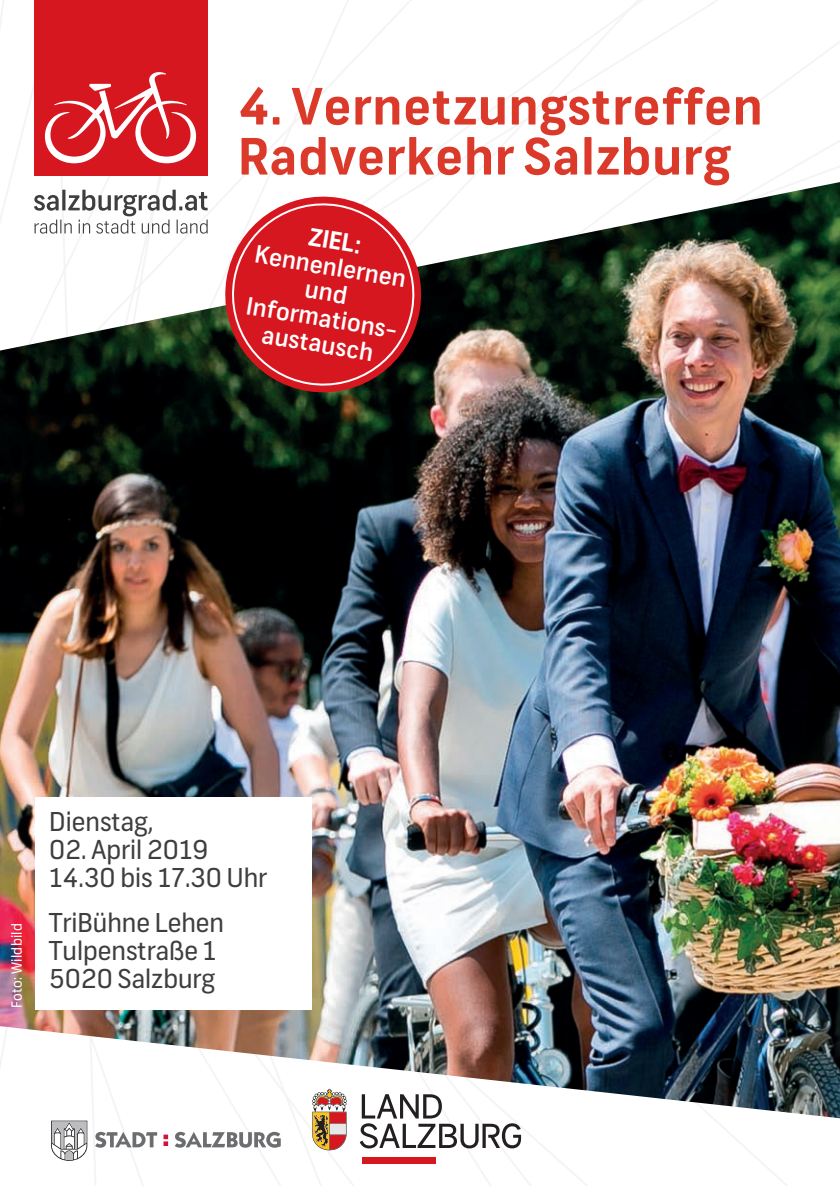
<style>
.page{position:relative;width:840px;height:1191px;background:#fff}
.page>*{position:absolute;margin:0;border:0;box-sizing:border-box;transform-origin:0 0}
.t1{font:700 50px/50px "Frank";letter-spacing:.02em;color:#db392a}
.t2{font:26px/28px "Frank";color:#3e3e3f}
.t3{font:500 24px/26px "Frank";color:#fff;text-align:center}
.t4{font:700 24px "Frank";color:#fff}
.t5{font:14px "Frank";letter-spacing:.02em;color:#fff}
</style>
<div class="page">
<img style="left:0;top:182px;width:839px;height:936px">
<div style="left:34px;top:35px;width:173px;height:141px;background:#d7171f"></div>
<svg style="left:44px;top:72px;width:152px;height:91px"></svg>
<svg style="left:34px;top:190px;width:173px;height:44px"></svg>
<svg style="left:217px;top:189px;width:211px;height:211px"></svg>
<svg style="left:223px;top:195px;width:199px;height:196px;background:#c73b3f"></svg>
<div style="left:35px;top:797px;width:276px;height:212px;background:#fff"></div>
<div style="left:34px;top:0;width:173px;height:65px;background:#d7171f"></div>
<svg style="left:312px;top:1089px;width:34px;height:61px"></svg>
<div style="left:361px;top:1157px;width:74px;height:6px;background:#d7171f"></div>
<svg style="left:359px;top:1094px;width:161px;height:54px"></svg>
<svg style="left:51px;top:1120px;width:36px;height:41px"></svg>
<svg style="left:95px;top:1131px;width:62px;height:16px"></svg>
<svg style="left:163px;top:1134px;width:5px;height:12px"></svg>
<svg style="left:175px;top:1131px;width:105px;height:16px"></svg>
<h1 class="t1" style="left:238px;top:84px;width:525px">4. Vernetzungstreffen<br>Radverkehr Salzburg</h1>
<p class="t4" style="left:311px;top:222px;width:54px;rotate:10deg">ZIEL:</p>
<p class="t3" style="left:257px;top:241px;width:155px;rotate:10deg">Kennenlernen und<br>Informations&shy;austausch</p>
<p class="t5" style="left:8px;top:1007px;width:86px;rotate:-90deg">Foto: Wildbild</p>
<p class="t2" style="left:49px;top:808px;width:105px">Dienstag,</p>
<p class="t2" style="left:49px;top:836px;width:219px">02. April 2019<br>14.30 bis 17.30 Uhr</p>
<p class="t2" style="left:49px;top:909px;width:176px">TriBühne Lehen<br>Tulpenstraße 1<br>5020 Salzburg</p>
</div>
